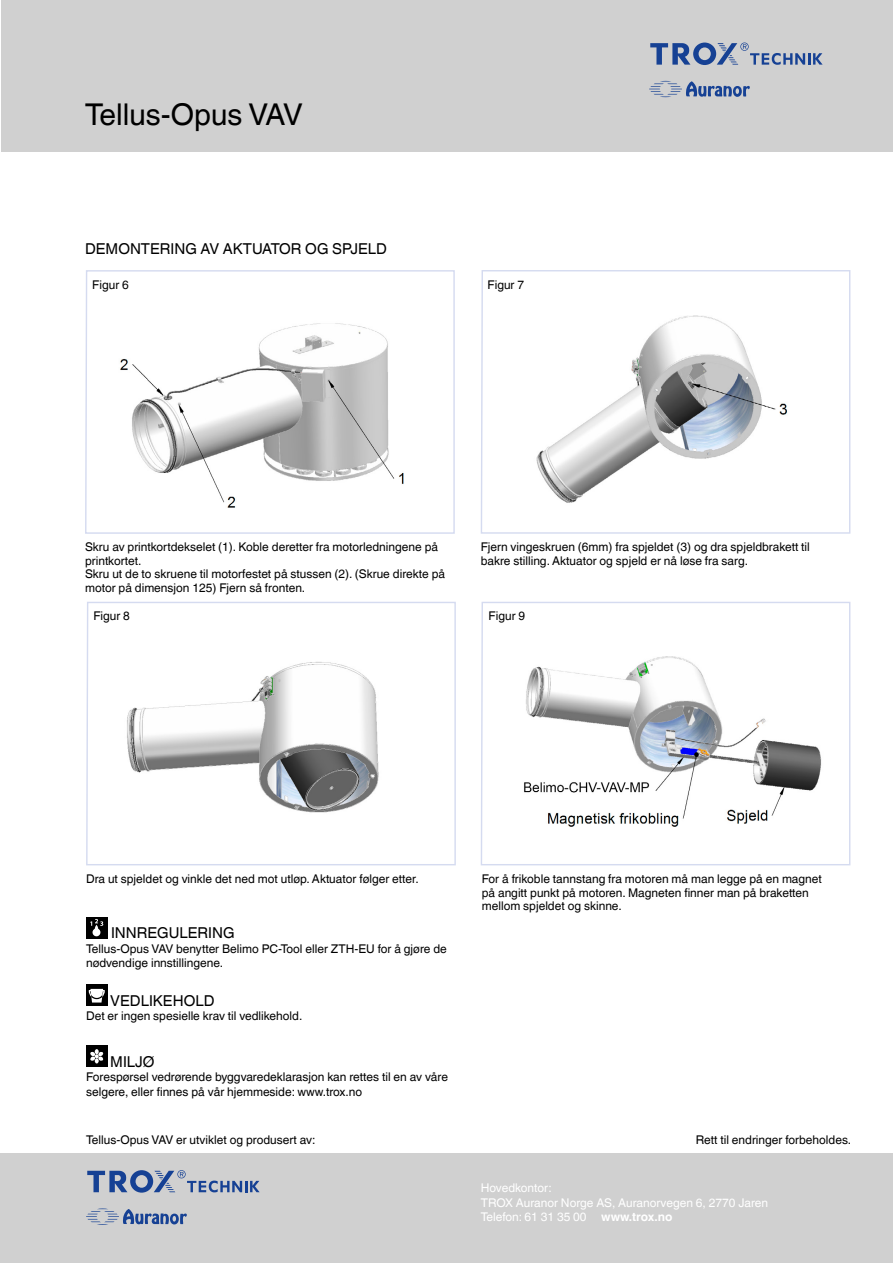
<style>
.page{position:relative;width:893px;height:1263px;background:#fff}
.page>*{position:absolute;margin:0;border:0;box-sizing:border-box;transform-origin:0 0}
.t1{font:30px "TROX Helvetica";color:#000}
.t2{font:15px "TROX Helvetica";color:#000}
.t3{font:12px/13.5px "TROX Helvetica";color:#000}
.t4{font:12px/14.4px "TROX Helvetica";color:#fff}
.s1{font-weight:700}
</style>
<div class="page">
<div style="left:2px;top:0;width:891px;height:152px;background:#d0d0d0"></div>
<svg style="left:650px;top:43px;width:173px;height:22px"></svg>
<svg style="left:649px;top:81px;width:101px;height:16px"></svg>
<svg style="left:85px;top:270px;width:370px;height:264px"></svg>
<svg style="left:480px;top:270px;width:371px;height:264px"></svg>
<svg style="left:86px;top:601px;width:370px;height:265px"></svg>
<svg style="left:480px;top:601px;width:371px;height:265px"></svg>
<div style="left:86px;top:917px;width:21px;height:21px;background:#000"></div>
<div style="left:93px;top:928px;width:7px;height:8px;background:#fff;border-radius:50%"></div>
<svg style="left:90px;top:919px;width:13px;height:12px"></svg>
<svg style="left:86px;top:984px;width:21px;height:22px"></svg>
<svg style="left:89px;top:989px;width:16px;height:13px"></svg>
<div style="left:86px;top:1046px;width:21px;height:21px;background:#000"></div>
<svg style="left:90px;top:1049px;width:13px;height:14px"></svg>
<div style="left:0;top:1154px;width:893px;height:109px;background:#d0d0d0"></div>
<svg style="left:87px;top:1170px;width:173px;height:22px"></svg>
<svg style="left:86px;top:1208px;width:101px;height:17px"></svg>
<h1 class="t1" style="left:85px;top:97px;width:219px">Tellus-Opus VAV</h1>
<p class="t2" style="left:85px;top:240px;width:304px">DEMONTERING AV AKTUATOR OG SPJELD</p>
<p class="t3" style="left:92px;top:278px;width:38px">Figur 6</p>
<p class="t3" style="left:487px;top:278px;width:38px">Figur 7</p>
<p class="t3" style="left:85px;top:540px;width:361px">Skru av printkortdekselet (1). Koble deretter fra motorledningene på printkortet.<br>Skru ut de to skruene til motorfestet på stussen (2). (Skrue direkte på motor på dimensjon 125) Fjern så fronten.</p>
<p class="t3" style="left:481px;top:540px;width:331px">Fjern vingeskruen (6mm) fra spjeldet (3) og dra spjeldbrakett til bakre stilling. Aktuator og spjeld er nå løse fra sarg.</p>
<p class="t3" style="left:93px;top:609px;width:38px">Figur 8</p>
<p class="t3" style="left:489px;top:609px;width:38px">Figur 9</p>
<p class="t3" style="left:86px;top:872px;width:334px">Dra ut spjeldet og vinkle det ned mot utløp. Aktuator følger etter.</p>
<p class="t3" style="left:482px;top:872px;width:342px">For å frikoble tannstang fra motoren må man legge på en magnet på angitt punkt på motoren. Magneten finner man på braketten mellom spjeldet og skinne.</p>
<p class="t2" style="left:111px;top:924px;width:125px">INNREGULERING</p>
<p class="t3" style="left:86px;top:941px;width:362px;line-height:14.4px">Tellus-Opus VAV benytter Belimo PC-Tool eller ZTH-EU for å gjøre de nødvendige innstillingene.</p>
<p class="t2" style="left:110px;top:992px;width:106px">VEDLIKEHOLD</p>
<p class="t3" style="left:86px;top:1009px;width:218px">Det er ingen spesielle krav til vedlikehold.</p>
<p class="t2" style="left:110px;top:1053px;width:46px">MILJØ</p>
<p class="t3" style="left:86px;top:1070px;width:363px;line-height:14.4px">Forespørsel vedrørende byggvaredeklarasjon kan rettes til en av våre selgere, eller finnes på vår hjemmeside: www.trox.no</p>
<p class="t3" style="left:86px;top:1133px;width:231px">Tellus-Opus VAV er utviklet og produsert av:</p>
<p class="t3" style="left:696px;top:1133px;width:157px">Rett til endringer forbeholdes.</p>
<p class="t4" style="left:481px;top:1181px;width:289px">Hovedkontor:<br>TROX Auranor Norge AS, Auranorvegen 6, 2770 Jaren<br>Telefon: 61 31 35 00 <span class="s1">www.trox.no</span></p>
</div>
